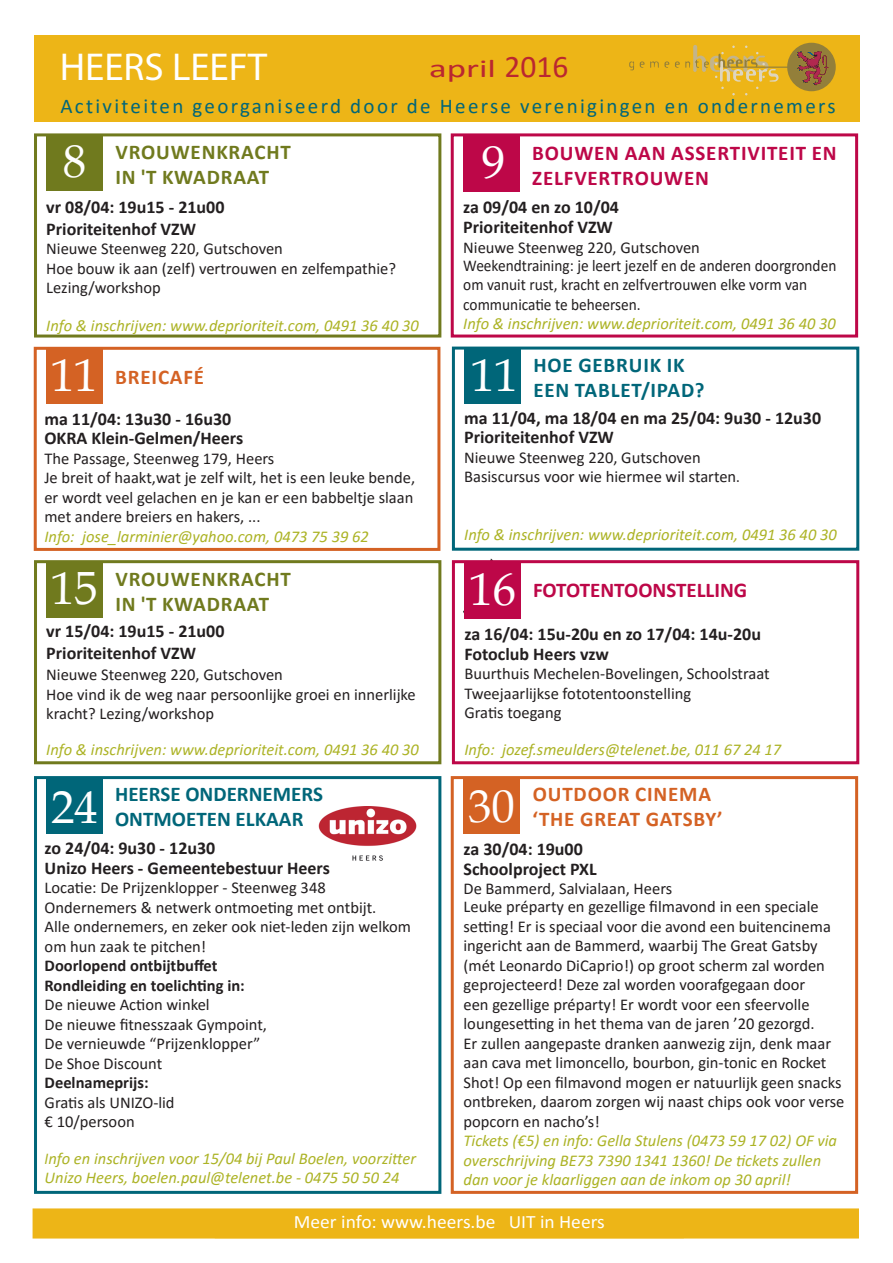
<style>
.page{position:relative;width:893px;height:1263px;background:#fff}
.page>*{position:absolute;margin:0;border:0;box-sizing:border-box;transform-origin:0 0}
.t1{font:46.5px "Book Antiqua";color:#fff}
.t2{font:39px "Myriad Pro";color:#fff}
.t3{font:25.5px "Calibri";color:#ba2730;scale:1.45 1}
.Alineastijl_1{font:21px "Calibri";letter-spacing:.11em;color:#006679}
.Alineastijl_1-2{font:700 21px "Calibri";letter-spacing:.04em;color:#707a1e}
.Alineastijl_1-3{font:700 21px "Calibri";letter-spacing:.04em;color:#bd0748}
.Alineastijl_1-4{font:700 21px "Calibri";letter-spacing:.04em;color:#d46224}
.Alineastijl_1-5{font:700 21px/25.2px "Calibri";color:#006679}
.Alineastijl_1-6{font:700 21px "Calibri";letter-spacing:.04em;color:#006679}
.Alineastijl_1-7{font:700 21px "Calibri";color:#bd0748}
.t4{font:18.9px "Calibri";color:#fff}
.Alineastijl_1-8{font:700 18px/19.5px "Calibri";color:#231f20}
.Alineastijl_1-9{font:16.5px/19.5px "Calibri";color:#231f20}
.Alineastijl_1-10{font:italic 16.5px "Calibri";color:#acb325}
.Alineastijl_1-11{font:16.5px/19.6px "Calibri";color:#231f20;scale:.93 1}
.Alineastijl_1-12{font:italic 16.5px/19.5px "Calibri";color:#acb325;scale:.92 1}
.t5{font:700 16.5px "Calibri";color:#231f20}
.s1{font-size:31.5px}
.s2{font-style:italic;color:#acb325}
</style>
<div class="page">
<div style="left:35px;top:35px;width:825px;height:86px;background:#edb517"></div>
<svg style="left:629px;top:61px;width:5px;height:9px"></svg>
<svg style="left:640px;top:61px;width:29px;height:7px"></svg>
<svg style="left:675px;top:43px;width:161px;height:52px"></svg>
<div style="left:33px;top:1208px;width:826px;height:30px;background:#edb517;border:2px solid #edb517"></div>
<div style="left:34px;top:776px;width:407px;height:418px;border:3px solid #006679"></div>
<div style="left:46px;top:777px;width:57px;height:57px;background:#006679"></div>
<div style="left:34px;top:347px;width:406px;height:204px;border:3px solid #d46224"></div>
<div style="left:46px;top:348px;width:57px;height:56px;background:#d46224"></div>
<div style="left:451px;top:133px;width:407px;height:205px;border:3px solid #bd0748"></div>
<div style="left:463px;top:135px;width:57px;height:57px;background:#bd0748"></div>
<div style="left:34px;top:560px;width:407px;height:204px;border:3px solid #707a1e"></div>
<div style="left:46px;top:561px;width:57px;height:57px;background:#707a1e"></div>
<div style="left:451px;top:776px;width:407px;height:418px;border:3px solid #d46224"></div>
<div style="left:463px;top:777px;width:57px;height:57px;background:#d46224"></div>
<div style="left:34px;top:133px;width:407px;height:205px;border:3px solid #707a1e"></div>
<div style="left:46px;top:134px;width:57px;height:57px;background:#707a1e"></div>
<div style="left:452px;top:347px;width:407px;height:204px;border:3px solid #006679"></div>
<div style="left:464px;top:347px;width:57px;height:57px;background:#006679"></div>
<div style="left:452px;top:560px;width:407px;height:204px;border:3px solid #bd0748"></div>
<div style="left:464px;top:562px;width:57px;height:57px;background:#bd0748"></div>
<img style="left:318px;top:807px;width:99px;height:54px">
<p class="t2" style="left:60px;top:43px;width:209px">HEERS LEEFT</p>
<p class="t3" style="left:429px;top:51px;width:98px">april <span class="s1">2016</span></p>
<p class="Alineastijl_1" style="left:60px;top:92px;width:777px">Activiteiten georganiseerd door de Heerse verenigingen en ondernemers</p>
<p class="t1" style="left:63px;top:129px;width:25px">8</p>
<p class="Alineastijl_1-2" style="left:116px;top:137px;width:177px">VROUWENKRACHT</p>
<p class="Alineastijl_1-2" style="left:116px;top:162px;width:155px">IN 'T KWADRAAT</p>
<p class="Alineastijl_1-8" style="left:46px;top:197px;width:180px">vr 08/04: 19u15 - 21u00</p>
<p class="Alineastijl_1-8" style="left:46px;top:218px;width:151px">Prioriteitenhof VZW</p>
<p class="Alineastijl_1-9" style="left:46px;top:239px;width:351px">Nieuwe Steenweg 220, Gutschoven<br>Hoe bouw ik aan (zelf) vertrouwen en zelfempathie?<br>Lezing/workshop</p>
<p class="Alineastijl_1-10" style="left:46px;top:314px;width:374px">Info &amp; inschrijven: www.deprioriteit.com, 0491 36 40 30</p>
<p class="t1" style="left:51px;top:343px;width:48px">11</p>
<p class="Alineastijl_1-4" style="left:115px;top:362px;width:90px">BREICAFÉ</p>
<p class="Alineastijl_1-8" style="left:44px;top:408px;width:200px">ma 11/04: 13u30 - 16u30<br>OKRA Klein-Gelmen/Heers</p>
<p class="Alineastijl_1-9" style="left:44px;top:448px;width:372px">The Passage, Steenweg 179, Heers<br>Je breit of haakt,wat je zelf wilt, het is een leuke bende, er wordt veel gelachen en je kan er een babbeltje slaan met andere breiers en hakers, ...<br><span class="s2">Info: jose_larminier@yahoo.com, 0473 75 39 62</span></p>
<p class="t1" style="left:51px;top:556px;width:48px">15</p>
<p class="Alineastijl_1-2" style="left:116px;top:564px;width:177px">VROUWENKRACHT</p>
<p class="Alineastijl_1-2" style="left:116px;top:589px;width:155px">IN 'T KWADRAAT</p>
<p class="Alineastijl_1-8" style="left:46px;top:621px;width:180px">vr 15/04: 19u15 - 21u00</p>
<p class="Alineastijl_1-8" style="left:46px;top:642px;width:151px">Prioriteitenhof VZW</p>
<p class="Alineastijl_1-9" style="left:46px;top:665px;width:371px">Nieuwe Steenweg 220, Gutschoven<br>Hoe vind ik de weg naar persoonlijke groei en innerlijke kracht? Lezing/workshop</p>
<p class="Alineastijl_1-10" style="left:46px;top:738px;width:374px">Info &amp; inschrijven: www.deprioriteit.com, 0491 36 40 30</p>
<p class="Alineastijl_1-5" style="left:115px;top:780px;width:209px">HEERSE ONDERNEMERS<br>ONTMOETEN ELKAAR</p>
<p class="Alineastijl_1-8" style="left:45px;top:838px;width:172px">zo 24/04: 9u30 - 12u30</p>
<p class="Alineastijl_1-8" style="left:45px;top:857px;width:287px">Unizo Heers - Gemeentebestuur Heers</p>
<p class="Alineastijl_1-9" style="left:45px;top:877px;width:283px">Locatie: De Prijzenklopper - Steenweg 348</p>
<p class="Alineastijl_1-9" style="left:45px;top:897px;width:333px">Ondernemers &amp; netwerk ontmoeting met ontbijt.</p>
<p class="Alineastijl_1-9" style="left:45px;top:916px;width:368px">Alle ondernemers, en zeker ook niet-leden zijn welkom om hun zaak te pitchen!</p>
<p class="t5" style="left:45px;top:954px;width:174px">Doorlopend ontbijtbuffet</p>
<p class="t5" style="left:45px;top:973px;width:202px">Rondleiding en toelichting in:</p>
<p class="Alineastijl_1-9" style="left:45px;top:994px;width:167px">De nieuwe Action winkel</p>
<p class="Alineastijl_1-9" style="left:45px;top:1014px;width:224px">De nieuwe fitnesszaak Gympoint,</p>
<p class="Alineastijl_1-9" style="left:45px;top:1033px;width:217px">De vernieuwde “Prijzenklopper”</p>
<p class="Alineastijl_1-9" style="left:45px;top:1053px;width:119px">De Shoe Discount</p>
<p class="t5" style="left:45px;top:1071px;width:105px">Deelnameprijs:</p>
<p class="Alineastijl_1-9" style="left:45px;top:1092px;width:131px">Gratis als UNIZO-lid</p>
<p class="Alineastijl_1-9" style="left:45px;top:1111px;width:92px">€ 10/persoon</p>
<p class="Alineastijl_1-12" style="left:45px;top:1147px;width:405px">Info en inschrijven voor 15/04 bij Paul Boelen, voorzitter<br>Unizo Heers, boelen.paul@telenet.be - 0475 50 50 24</p>
<p class="t1" style="left:51px;top:774px;width:48px">24</p>
<p class="t1" style="left:482px;top:130px;width:25px">9</p>
<p class="Alineastijl_1-3" style="left:532px;top:138px;width:306px">BOUWEN AAN ASSERTIVITEIT EN</p>
<p class="Alineastijl_1-3" style="left:532px;top:163px;width:178px">ZELFVERTROUWEN</p>
<p class="Alineastijl_1-8" style="left:463px;top:197px;width:157px">za 09/04 en zo 10/04</p>
<p class="Alineastijl_1-8" style="left:463px;top:217px;width:151px">Prioriteitenhof VZW</p>
<p class="Alineastijl_1-9" style="left:463px;top:238px;width:375px;line-height:18px">Nieuwe Steenweg 220, Gutschoven<br>Weekendtraining: je leert jezelf en de anderen doorgronden</p>
<p class="Alineastijl_1-11" style="left:463px;top:274px;width:402px">om vanuit rust, kracht en zelfvertrouwen elke vorm van communicatie te beheersen.<br><span class="s2">Info &amp; inschrijven: www.deprioriteit.com, 0491 36 40 30</span></p>
<p class="t1" style="left:471px;top:343px;width:48px">11</p>
<p class="Alineastijl_1-6" style="left:533px;top:350px;width:153px">HOE GEBRUIK IK</p>
<p class="Alineastijl_1-6" style="left:533px;top:375px;width:172px">EEN TABLET/IPAD?</p>
<p class="Alineastijl_1-8" style="left:464px;top:407px;width:358px">ma 11/04, ma 18/04 en ma 25/04: 9u30 - 12u30</p>
<p class="Alineastijl_1-8" style="left:464px;top:427px;width:151px">Prioriteitenhof VZW</p>
<p class="Alineastijl_1-9" style="left:464px;top:447px;width:238px">Nieuwe Steenweg 220, Gutschoven</p>
<p class="Alineastijl_1-9" style="left:464px;top:467px;width:277px">Basiscursus voor wie hiermee wil starten.</p>
<p class="Alineastijl_1-10" style="left:464px;top:523px;width:374px">Info &amp; inschrijven: www.deprioriteit.com, 0491 36 40 30</p>
<p class="t1" style="left:470px;top:557px;width:48px">16</p>
<p class="Alineastijl_1-7" style="left:533px;top:575px;width:216px">FOTOTENTOONSTELLING</p>
<p class="Alineastijl_1-8" style="left:464px;top:624px;width:298px">za 16/04: 15u-20u en zo 17/04: 14u-20u<br>Fotoclub Heers vzw</p>
<p class="Alineastijl_1-9" style="left:464px;top:664px;width:307px">Buurthuis Mechelen-Bovelingen, Schoolstraat<br>Tweejaarlijkse fototentoonstelling<br>Gratis toegang</p>
<p class="Alineastijl_1-10" style="left:464px;top:738px;width:318px">Info: jozef.smeulders@telenet.be, 011 67 24 17</p>
<p class="Alineastijl_1-4" style="left:533px;top:779px;width:180px">OUTDOOR CINEMA</p>
<p class="t1" style="left:468px;top:774px;width:48px">30</p>
<p class="Alineastijl_1-4" style="left:532px;top:804px;width:192px">‘THE GREAT GATSBY’</p>
<p class="Alineastijl_1-8" style="left:463px;top:839px;width:121px">za 30/04: 19u00</p>
<p class="Alineastijl_1-8" style="left:463px;top:858px;width:135px">Schoolproject PXL</p>
<p class="Alineastijl_1-9" style="left:463px;top:879px;width:357px;line-height:18px">De Bammerd, Salvialaan, Heers<br>Leuke préparty en gezellige filmavond in een speciale</p>
<p class="Alineastijl_1-9" style="left:463px;top:916px;width:382px">setting! Er is speciaal voor die avond een buitencinema ingericht aan de Bammerd, waarbij The Great Gatsby (mét Leonardo DiCaprio!) op groot scherm zal worden geprojecteerd! Deze zal worden voorafgegaan door<br>een gezellige préparty! Er wordt voor een sfeervolle loungesetting in het thema van de jaren ’20 gezorgd.<br>Er zullen aangepaste dranken aanwezig zijn, denk maar aan cava met limoncello, bourbon, gin-tonic en Rocket Shot! Op een filmavond mogen er natuurlijk geen snacks ontbreken, daarom zorgen wij naast chips ook voor verse popcorn en nacho’s!<br><span class="s2">Tickets (€5) en info: Gella Stulens (0473 59 17 02) OF via overschrijving BE73 7390 1341 1360! De tickets zullen dan voor je klaarliggen aan de inkom op 30 april!</span></p>
<p class="t4" style="left:294px;top:1208px;width:312px">Meer info: www.heers.be UIT in Heers</p>
</div>
